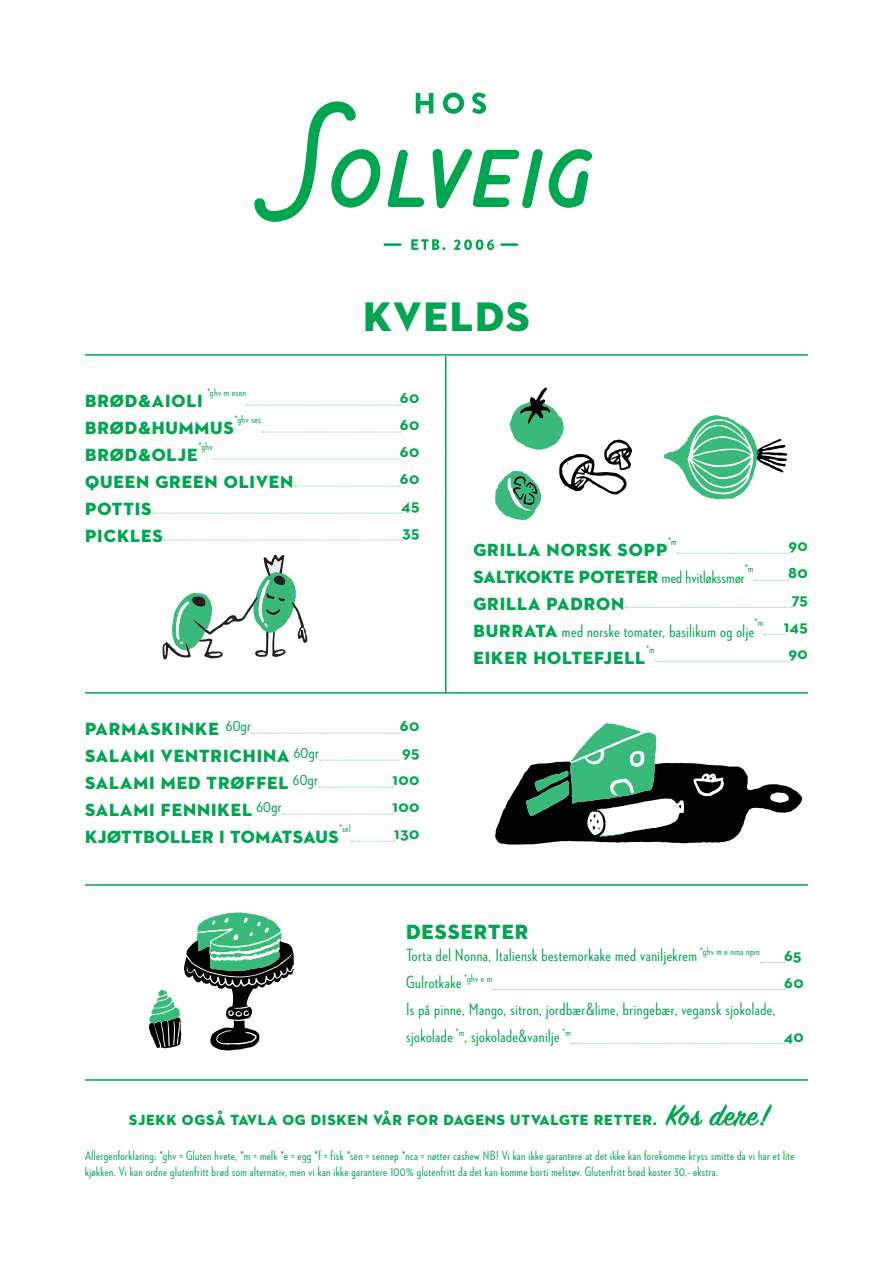
<style>
.page{position:relative;width:893px;height:1263px;background:#fff}
.page>*{position:absolute;margin:0;border:0;box-sizing:border-box;transform-origin:0 0}
.t1{font:42px "Neutraface 2 Display Titling";letter-spacing:.05em;color:#00a54f}
.t2{font:21px "Neutraface 2 Display Titling";letter-spacing:.05em;color:#00a54f}
.t3{font:500 18px/27px "Neutraface 2 Condensed";letter-spacing:.03em;color:#00a54f}
.t4{font:18px "Neutraface 2 Display Titling";letter-spacing:.05em;color:#00a54f}
.t5{font:18px "Neutraface 2 Display Titling";letter-spacing:.01em;color:#00a54f}
.t6{font:18px "Neutraface 2 Display Titling";letter-spacing:.03em;color:#00a54f}
.t7{font:700 16.5px "Neutraface 2 Text";letter-spacing:.03em;color:#00a54f}
.t8{font:15px "Neutraface 2 Display Titling";letter-spacing:.05em;color:#00a54f}
.t9{font:500 13.5px/16.2px "Neutraface 2 Condensed";letter-spacing:.03em;color:#00a54f}
.t10{font:500 11.4px "Neutraface 2 Condensed";letter-spacing:.03em;color:#00a54f}
.s1{font-family:"Neutraface 2 Condensed";font-weight:500}
.s2{font-family:"Neutraface 2 Display Titling";font-weight:400}
.s3{font-family:"Sign Painter House Script";font-weight:600;font-size:33px}
</style>
<div class="page">
<svg style="left:247px;top:405px;width:154px;height:1px"></svg>
<svg style="left:262px;top:432px;width:139px;height:1px"></svg>
<svg style="left:213px;top:459px;width:188px;height:1px"></svg>
<svg style="left:295px;top:486px;width:106px;height:1px"></svg>
<svg style="left:153px;top:513px;width:249px;height:1px"></svg>
<svg style="left:164px;top:540px;width:239px;height:1px"></svg>
<hr style="left:85px;top:354px;width:723px;height:2px;background:#00a54f">
<svg style="left:677px;top:553px;width:112px;height:1px"></svg>
<svg style="left:754px;top:580px;width:35px;height:1px"></svg>
<svg style="left:626px;top:607px;width:166px;height:1px"></svg>
<svg style="left:764px;top:634px;width:21px;height:1px"></svg>
<svg style="left:655px;top:661px;width:134px;height:1px"></svg>
<svg style="left:252px;top:733px;width:149px;height:1px"></svg>
<svg style="left:320px;top:760px;width:79px;height:1px"></svg>
<svg style="left:319px;top:787px;width:74px;height:1px"></svg>
<svg style="left:282px;top:814px;width:111px;height:1px"></svg>
<svg style="left:351px;top:841px;width:44px;height:1px"></svg>
<svg style="left:495px;top:723px;width:307px;height:122px"></svg>
<svg style="left:495px;top:387px;width:137px;height:133px"></svg>
<svg style="left:162px;top:555px;width:146px;height:104px"></svg>
<svg style="left:663px;top:415px;width:124px;height:84px"></svg>
<hr style="left:445px;top:356px;width:1px;height:338px;background:#00a54f">
<hr style="left:85px;top:692px;width:723px;height:2px;background:#00a54f">
<hr style="left:85px;top:884px;width:723px;height:2px;background:#00a54f">
<svg style="left:254px;top:101px;width:127px;height:121px"></svg>
<svg style="left:388px;top:150px;width:36px;height:57px"></svg>
<svg style="left:432px;top:149px;width:160px;height:59px"></svg>
<svg style="left:416px;top:93px;width:17px;height:20px"></svg>
<svg style="left:443px;top:93px;width:21px;height:21px"></svg>
<svg style="left:472px;top:93px;width:14px;height:21px"></svg>
<hr style="left:500px;top:243px;width:18px;height:3px;background:#00a54f">
<hr style="left:383px;top:243px;width:19px;height:3px;background:#00a54f">
<svg style="left:411px;top:239px;width:34px;height:11px"></svg>
<svg style="left:454px;top:239px;width:40px;height:11px"></svg>
<svg style="left:760px;top:962px;width:25px;height:1px"></svg>
<svg style="left:493px;top:989px;width:292px;height:1px"></svg>
<svg style="left:571px;top:1043px;width:214px;height:1px"></svg>
<hr style="left:85px;top:1079px;width:723px;height:2px;background:#00a54f">
<svg style="left:149px;top:912px;width:145px;height:138px"></svg>
<p class="t1" style="left:363px;top:290px;width:168px">KVELDS</p>
<p class="t10" style="left:207px;top:386px;width:40px">*ghv m esen</p>
<p class="t7" style="left:400px;top:387px;width:21px">60</p>
<p class="t4" style="left:85px;top:417px;width:150px">BRØD&amp;HUMMUS</p>
<p class="t4" style="left:85px;top:390px;width:119px">BRØD&amp;AIOLI</p>
<p class="t10" style="left:235px;top:413px;width:28px">*ghv ses</p>
<p class="t7" style="left:400px;top:414px;width:21px">60</p>
<p class="t10" style="left:198px;top:440px;width:16px">*ghv</p>
<p class="t7" style="left:400px;top:441px;width:21px">60</p>
<p class="t4" style="left:85px;top:471px;width:210px">QUEEN GREEN OLIVEN</p>
<p class="t7" style="left:400px;top:468px;width:21px">60</p>
<p class="t4" style="left:85px;top:498px;width:68px">POTTIS</p>
<p class="t7" style="left:402px;top:495px;width:20px">45</p>
<p class="t4" style="left:85px;top:525px;width:79px">PICKLES</p>
<p class="t7" style="left:402px;top:522px;width:19px">35</p>
<p class="t4" style="left:85px;top:444px;width:114px">BRØD&amp;OLJE</p>
<p class="t4" style="left:85px;top:718px;width:167px">PARMASKINKE <sup>60gr</sup></p>
<p class="t7" style="left:400px;top:715px;width:21px">60</p>
<p class="t4" style="left:85px;top:745px;width:235px">SALAMI VENTRICHINA <sup>60gr</sup></p>
<p class="t7" style="left:402px;top:742px;width:19px">95</p>
<p class="t4" style="left:85px;top:772px;width:235px">SALAMI MED TRØFFEL <sup>60gr</sup></p>
<p class="t7" style="left:392px;top:769px;width:29px">100</p>
<p class="t4" style="left:85px;top:799px;width:198px">SALAMI FENNIKEL <sup>60gr</sup></p>
<p class="t7" style="left:392px;top:796px;width:29px">100</p>
<p class="t6" style="left:85px;top:826px;width:255px">KJØTTBOLLER I TOMATSAUS</p>
<p class="t10" style="left:339px;top:822px;width:13px">*sel</p>
<p class="t7" style="left:394px;top:823px;width:27px">130</p>
<p class="t10" style="left:668px;top:534px;width:10px">*m</p>
<p class="t4" style="left:473px;top:538px;width:195px">GRILLA NORSK SOPP</p>
<p class="t7" style="left:788px;top:535px;width:21px">90</p>
<p class="t10" style="left:745px;top:561px;width:10px">*m</p>
<p class="t5" style="left:473px;top:565px;width:273px">SALTKOKTE POTETER <span class="s1">med hvitløkssmør</span></p>
<p class="t7" style="left:788px;top:562px;width:21px">80</p>
<p class="t4" style="left:473px;top:592px;width:152px">GRILLA PADRON</p>
<p class="t7" style="left:792px;top:589px;width:18px">75</p>
<p class="t3" style="left:473px;top:617px;width:282px"><span class="s2">BURRATA</span> med norske tomater, basilikum og olje</p>
<p class="t10" style="left:755px;top:615px;width:10px">*m</p>
<p class="t7" style="left:784px;top:616px;width:25px">145</p>
<p class="t10" style="left:646px;top:642px;width:10px">*m</p>
<p class="t4" style="left:473px;top:646px;width:173px">EIKER HOLTEFJELL</p>
<p class="t7" style="left:788px;top:643px;width:21px">90</p>
<p class="t2" style="left:406px;top:918px;width:124px">DESSERTER</p>
<p class="t3" style="left:406px;top:942px;width:355px">Torta del Nonna, Italiensk bestemorkake med vaniljekrem <sup>*ghv</sup> <sup>m</sup> <sup>e</sup> <sup>nma</sup> <sup>npin</sup></p>
<p class="t7" style="left:784px;top:945px;width:19px">65</p>
<p class="t3" style="left:406px;top:969px;width:88px">Gulrotkake <sup>*ghv</sup> <sup>e</sup> <sup>m</sup></p>
<p class="t7" style="left:784px;top:972px;width:21px">60</p>
<p class="t3" style="left:406px;top:996px;width:371px">Is på pinne, Mango, sitron, jordbær&amp;lime, bringebær, vegansk sjokolade, sjokolade <sup>*m</sup>, sjokolade&amp;vanilje <sup>*m</sup></p>
<p class="t7" style="left:784px;top:1026px;width:21px">40</p>
<p class="t8" style="left:129px;top:1110px;width:642px">SJEKK OGSÅ TAVLA OG DISKEN VÅR FOR DAGENS UTVALGTE RETTER. <span class="s3">Kos dere!</span></p>
<p class="t9" style="left:85px;top:1147px;width:711px">Allergenforklaring: *ghv = Gluten hvete, *m = melk *e = egg *f = fisk *sen = sennep *nca = nøtter cashew NB! Vi kan ikke garantere at det ikke kan forekomme kryss smitte da vi har et lite kjøkken. Vi kan ordne glutenfritt brød som alternativ, men vi kan ikke garantere 100% glutenfritt da det kan komme borti melstøv. Glutenfritt brød koster 30,- ekstra.</p>
</div>
